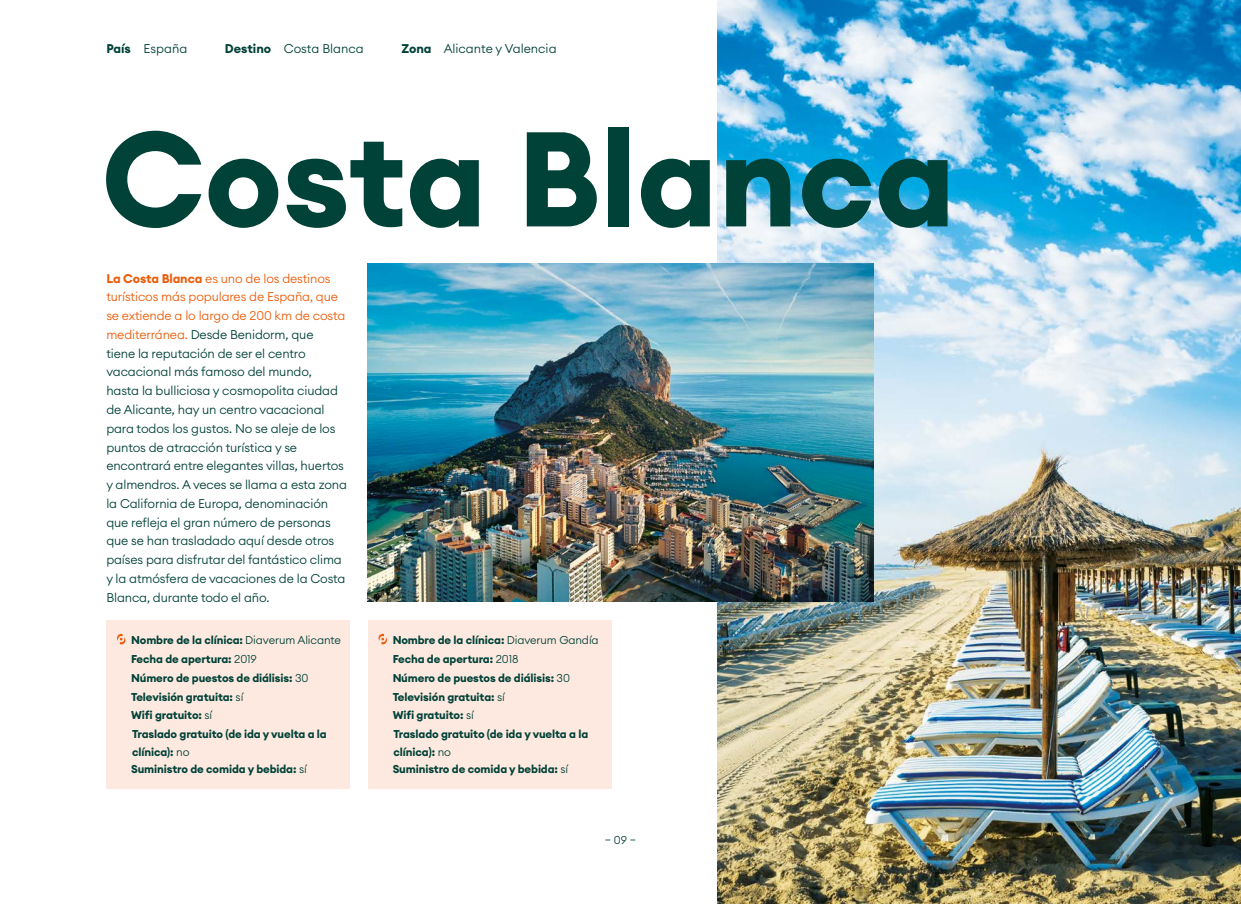
<style>
.page{position:relative;width:1241px;height:904px;background:#fff}
.page>*{position:absolute;margin:0;border:0;box-sizing:border-box;transform-origin:0 0}
.t1{font:700 132.5px "Euclid Circular A";color:#004138}
.t2{font:300 12.5px/18.8px "Euclid Circular A";letter-spacing:-.01em;color:#004138}
.t3{font:700 11.25px/18.8px "Euclid Circular A";letter-spacing:-.01em;color:#004138}
.t4{font:300 11.25px "Euclid Circular A";color:#004138}
.s1{font-weight:700}
.s2{font-weight:700;color:#eb5d0b}
.s3{color:#eb5d0b}
.s4{font-weight:300}
</style>
<div class="page">
<img style="left:717px;top:0;width:523px;height:904px">
<div style="left:106px;top:620px;width:244px;height:169px;background:#fde9df"></div>
<svg style="left:117px;top:634px;width:8px;height:10px"></svg>
<div style="left:368px;top:620px;width:243px;height:169px;background:#fde9df"></div>
<svg style="left:378px;top:634px;width:9px;height:10px"></svg>
<img style="left:368px;top:264px;width:505px;height:337px">
<p class="t2" style="left:106px;top:39px;width:82px"><span class="s1">País</span> España</p>
<p class="t2" style="left:225px;top:39px;width:140px"><span class="s1">Destino</span> Costa Blanca</p>
<p class="t2" style="left:401px;top:39px;width:157px"><span class="s1">Zona</span> Alicante y Valencia</p>
<h1 class="t1" style="left:101px;top:94px;width:855px">Costa Blanca</h1>
<p class="t2" style="left:106px;top:269px;width:242px"><span class="s2">La Costa Blanca</span> <span class="s3">es uno de los destinos turísticos más populares de España, que se extiende a lo largo de 200 km de costa mediterránea.</span> Desde Benidorm, que<br>tiene la reputación de ser el centro vacacional más famoso del mundo, hasta la bulliciosa y cosmopolita ciudad de Alicante, hay un centro vacacional para todos los gustos. No se aleje de los puntos de atracción turística y se encontrará entre elegantes villas, huertos y almendros. A veces se llama a esta zona la California de Europa, denominación que refleja el gran número de personas que se han trasladado aquí desde otros países para disfrutar del fantástico clima y la atmósfera de vacaciones de la Costa Blanca, durante todo el año.</p>
<p class="t3" style="left:131px;top:631px;width:211px">Nombre de la clínica: <span class="s4">Diaverum Alicante<br></span>Fecha de apertura: <span class="s4">2019<br></span>Número de puestos de diálisis: <span class="s4">30<br></span>Televisión gratuita: <span class="s4">sí<br></span>Wifi gratuito: <span class="s4">sí<br></span>Traslado gratuito (de ida y vuelta a la</p>
<p class="t3" style="left:131px;top:743px;width:177px;line-height:17.5px">clínica): <span class="s4">no<br></span>Suministro de comida y bebida: <span class="s4">sí</span></p>
<p class="t3" style="left:392px;top:631px;width:207px">Nombre de la clínica: <span class="s4">Diaverum Gandía<br></span>Fecha de apertura: <span class="s4">2018<br></span>Número de puestos de diálisis: <span class="s4">30<br></span>Televisión gratuita: <span class="s4">sí<br></span>Wifi gratuito: <span class="s4">sí<br></span>Traslado gratuito (de ida y vuelta a la</p>
<p class="t3" style="left:392px;top:743px;width:177px;line-height:17.5px">clínica): <span class="s4">no<br></span>Suministro de comida y bebida: <span class="s4">sí</span></p>
<p class="t4" style="left:604px;top:832px;width:33px">— 09 —</p>
</div>
